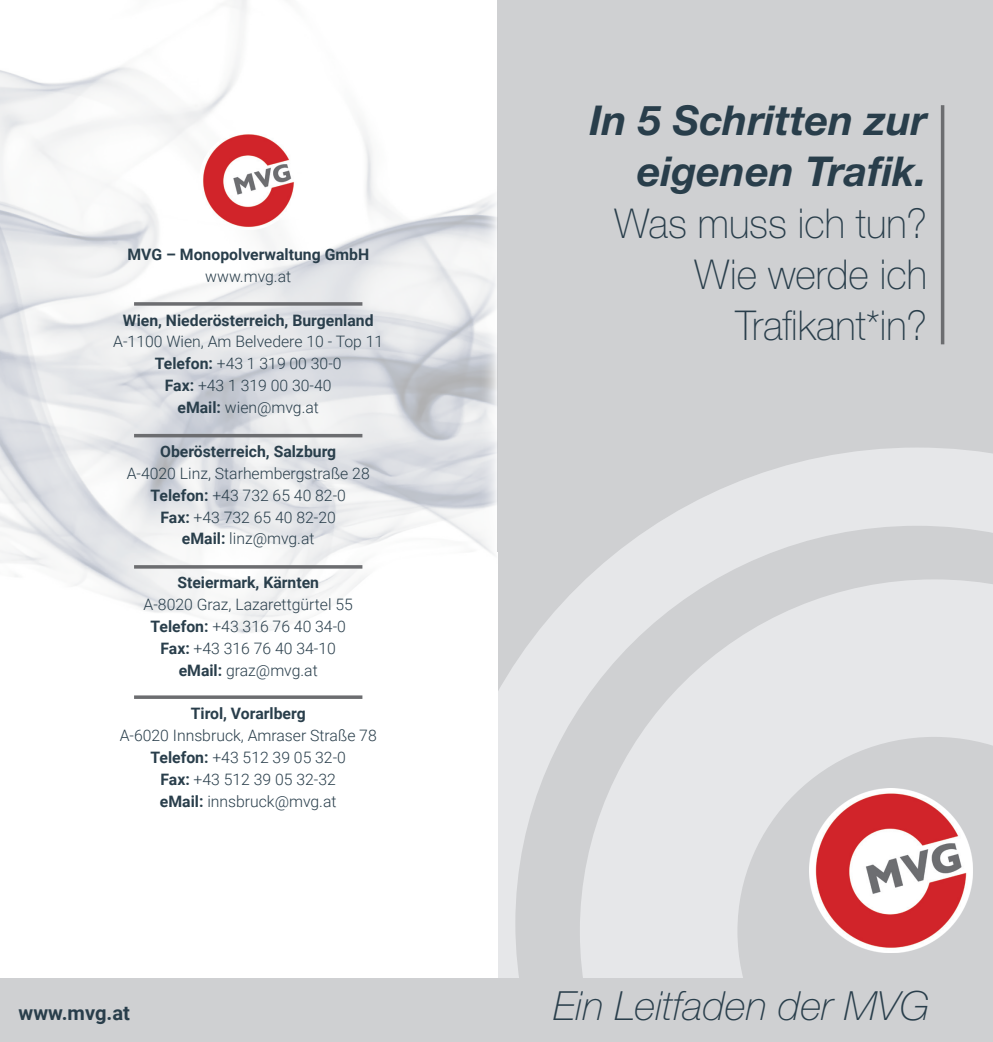
<style>
.page{position:relative;width:993px;height:1042px;background:#fff}
.page>*{position:absolute;margin:0;border:0;box-sizing:border-box;transform-origin:0 0}
.t1{font:100 41.12px "Helvetica Neue LT Std";color:#293e4b;scale:.95 1}
.t2{font:italic 700 41.12px "Helvetica Neue LT Std";color:#293e4b}
.t3{font:italic 100 40.25px "Helvetica Neue LT Std";color:#293e4b}
.t4{font:700 20.12px "Roboto";color:#293e4b}
.t5{font:300 15.75px "Roboto";color:#293e4b}
.t6{font:700 15.75px "Roboto";color:#293e4b}
.s1{font-weight:700}
</style>
<div class="page">
<div style="left:497px;top:0;width:495px;height:1042px;background:#cfd0d2"></div>
<svg style="left:437px;top:448px;width:555px;height:531px"></svg>
<svg style="left:579px;top:579px;width:413px;height:400px"></svg>
<svg style="left:940px;top:105px;width:4px;height:239px"></svg>
<div style="left:0;top:979px;width:992px;height:63px;background:#cfd0d2"></div>
<img style="left:809px;top:789px;width:163px;height:163px">
<div style="left:413px;top:552px;width:84px;height:425px;background:#fff"></div>
<img style="left:0;top:0;width:497px;height:699px">
<hr style="left:134px;top:434px;width:228px;height:3px;background:#6c6d70">
<svg style="left:134px;top:565px;width:228px;height:4px"></svg>
<svg style="left:134px;top:695px;width:228px;height:4px"></svg>
<svg style="left:134px;top:302px;width:228px;height:4px"></svg>
<img style="left:199px;top:131px;width:98px;height:98px">
<p class="t6" style="left:127px;top:243px;width:243px">MVG – Monopolverwaltung GmbH</p>
<p class="t5" style="left:205px;top:265px;width:87px">www.mvg.at</p>
<p class="t6" style="left:123px;top:309px;width:252px">Wien, Niederösterreich, Burgenland</p>
<p class="t5" style="left:113px;top:331px;width:271px">A-1100 Wien, Am Belvedere 10 - Top 11</p>
<p class="t5" style="left:155px;top:353px;width:188px"><span class="s1">Telefon:</span> +43 1 319 00 30-0</p>
<p class="t5" style="left:165px;top:374px;width:168px"><span class="s1">Fax:</span> +43 1 319 00 30-40</p>
<p class="t5" style="left:177px;top:396px;width:143px"><span class="s1">eMail:</span> wien@mvg.at</p>
<p class="t6" style="left:160px;top:440px;width:177px">Oberösterreich, Salzburg</p>
<p class="t5" style="left:127px;top:462px;width:244px">A-4020 Linz, Starhembergstraße 28</p>
<p class="t5" style="left:150px;top:484px;width:197px"><span class="s1">Telefon:</span> +43 732 65 40 82-0</p>
<p class="t5" style="left:160px;top:506px;width:177px"><span class="s1">Fax:</span> +43 732 65 40 82-20</p>
<p class="t5" style="left:182px;top:528px;width:134px"><span class="s1">eMail:</span> linz@mvg.at</p>
<p class="t6" style="left:177px;top:571px;width:143px">Steiermark, Kärnten</p>
<p class="t5" style="left:143px;top:593px;width:211px">A-8020 Graz, Lazarettgürtel 55</p>
<p class="t5" style="left:150px;top:615px;width:197px"><span class="s1">Telefon:</span> +43 316 76 40 34-0</p>
<p class="t5" style="left:160px;top:637px;width:177px"><span class="s1">Fax:</span> +43 316 76 40 34-10</p>
<p class="t5" style="left:179px;top:659px;width:141px"><span class="s1">eMail:</span> graz@mvg.at</p>
<p class="t6" style="left:191px;top:703px;width:116px">Tirol, Vorarlberg</p>
<p class="t5" style="left:120px;top:724px;width:258px">A-6020 Innsbruck, Amraser Straße 78</p>
<p class="t5" style="left:150px;top:746px;width:197px"><span class="s1">Telefon:</span> +43 512 39 05 32-0</p>
<p class="t5" style="left:160px;top:768px;width:177px"><span class="s1">Fax:</span> +43 512 39 05 32-32</p>
<p class="t5" style="left:160px;top:790px;width:178px"><span class="s1">eMail:</span> innsbruck@mvg.at</p>
<p class="t4" style="left:19px;top:999px;width:113px">www.mvg.at</p>
<p class="t2" style="left:589px;top:95px;width:338px">In 5 Schritten zur</p>
<p class="t2" style="left:637px;top:146px;width:291px">eigenen Trafik.</p>
<p class="t1" style="left:614px;top:199px;width:330px">Was muss ich tun?</p>
<p class="t1" style="left:694px;top:251px;width:246px">Wie werde ich</p>
<p class="t1" style="left:735px;top:302px;width:203px">Trafikant*in?</p>
<p class="t3" style="left:553px;top:982px;width:377px">Ein Leitfaden der MVG</p>
</div>
